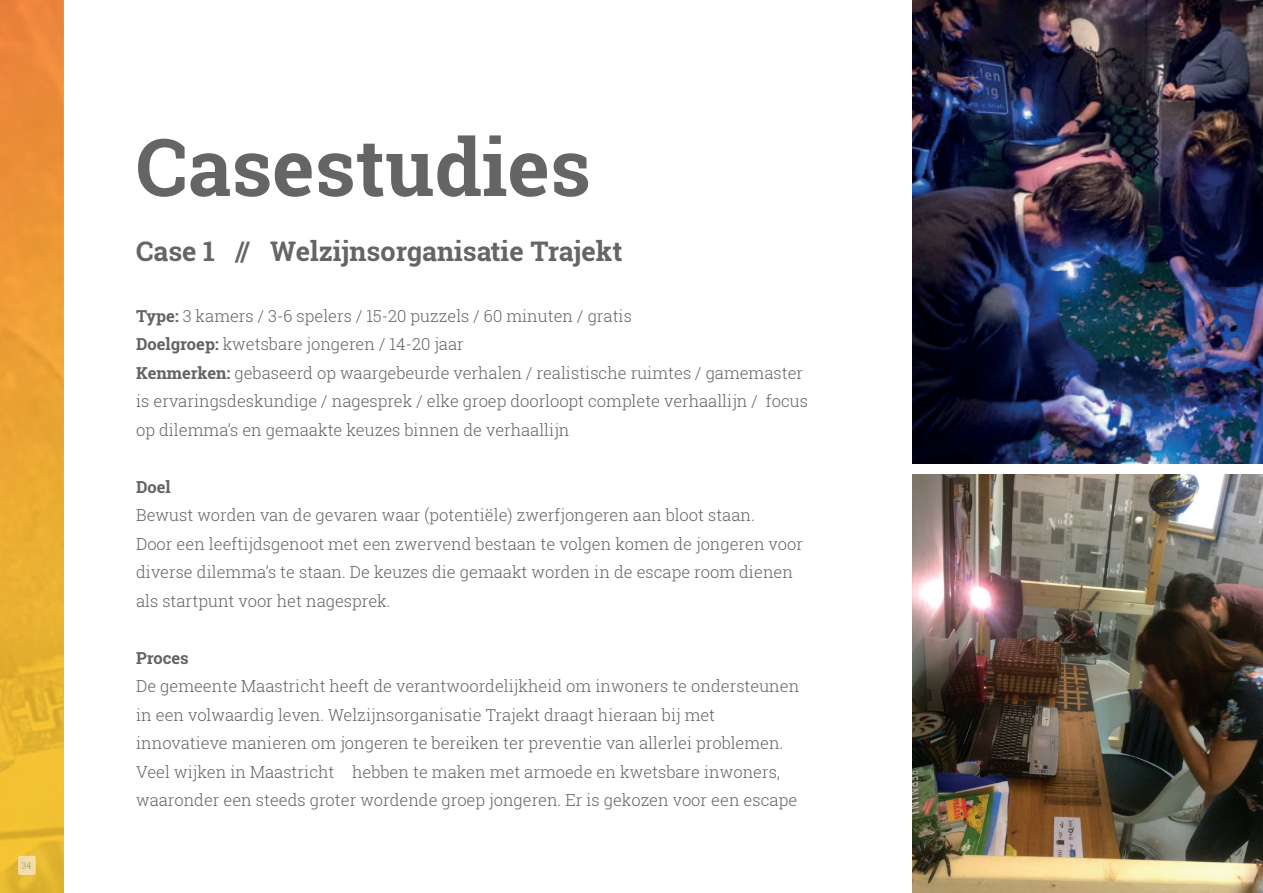
<style>
.page{position:relative;width:1263px;height:893px;background:#fff}
.page>*{position:absolute;margin:0;border:0;box-sizing:border-box;transform-origin:0 0}
.t1{font:700 79.5px "Roboto Slab";color:#656568}
.t2{font:700 27px "Roboto Slab";color:#656568}
.t3{font:300 16.5px/28.5px "Roboto Slab";color:#636366}
.t4{font:700 16.5px "Roboto Slab";color:#636366}
.s1{font-weight:700}
</style>
<div class="page">
<img style="left:912px;top:0;width:351px;height:463px">
<img style="left:912px;top:474px;width:351px;height:419px">
<img style="left:0;top:0;width:64px;height:893px">
<img style="left:18px;top:856px;width:18px;height:19px">
<svg style="left:22px;top:862px;width:9px;height:7px"></svg>
<h1 class="t1" style="left:136px;top:113px;width:456px">Casestudies</h1>
<h2 class="t2" style="left:136px;top:232px;width:488px">Case 1 // Welzijnsorganisatie Trajekt</h2>
<p class="t3" style="left:136px;top:301px;width:673px"><span class="s1">Type:</span> 3 kamers / 3-6 spelers / 15-20 puzzels / 60 minuten / gratis<br><span class="s1">Doelgroep:</span> kwetsbare jongeren / 14-20 jaar<br><span class="s1">Kenmerken:</span> gebaseerd op waargebeurde verhalen / realistische ruimtes / gamemaster is ervaringsdeskundige / nagesprek / elke groep doorloopt complete verhaallijn / focus op dilemma’s en gemaakte keuzes binnen de verhaallijn</p>
<p class="t4" style="left:136px;top:475px;width:36px">Doel</p>
<p class="t3" style="left:136px;top:501px;width:668px">Bewust worden van de gevaren waar (potentiële) zwerfjongeren aan bloot staan.<br>Door een leeftijdsgenoot met een zwervend bestaan te volgen komen de jongeren voor diverse dilemma’s te staan. De keuzes die gemaakt worden in de escape room dienen als startpunt voor het nagesprek.</p>
<p class="t4" style="left:136px;top:646px;width:54px">Proces</p>
<p class="t3" style="left:136px;top:672px;width:665px">De gemeente Maastricht heeft de verantwoordelijkheid om inwoners te ondersteunen in een volwaardig leven. Welzijnsorganisatie Trajekt draagt hieraan bij met innovatieve manieren om jongeren te bereiken ter preventie van allerlei problemen.<br>Veel wijken in Maastricht hebben te maken met armoede en kwetsbare inwoners, waaronder een steeds groter wordende groep jongeren. Er is gekozen voor een escape</p>
</div>
